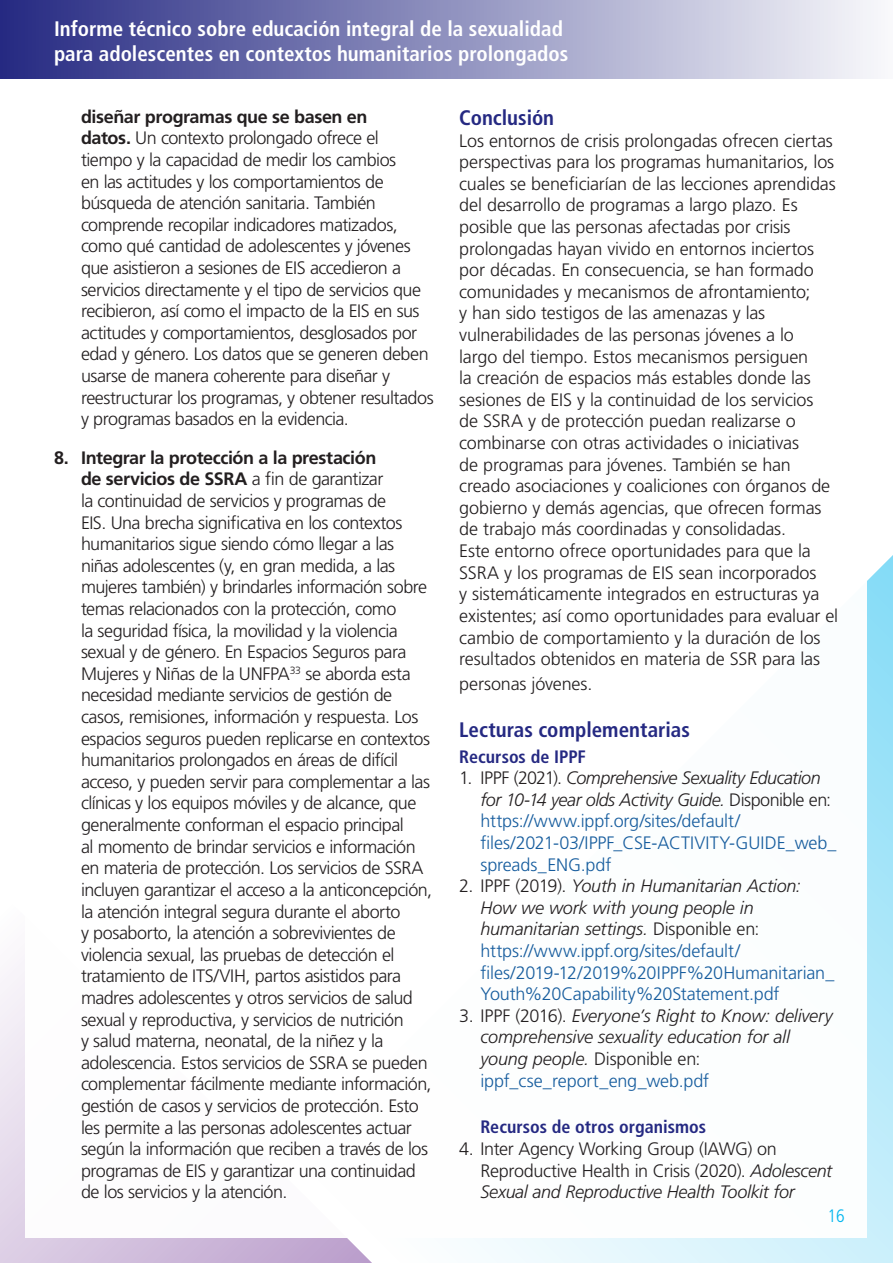
<style>
.page{position:relative;width:893px;height:1263px;background:#fff}
.page>*{position:absolute;margin:0;border:0;box-sizing:border-box;transform-origin:0 0}
.t1{font:700 condensed 21px/25.2px "Frutiger LT Std";color:#fff}
.heading_3{font:700 condensed 21px "Frutiger LT Std";color:#252982}
.heading_2{font:700 condensed 21px "Frutiger LT Std";color:#252982}
.heading_2-2{font:300 18px/21.6px "Frutiger LT Std";letter-spacing:-.025em;color:#231f20}
.t2{font:300 18px/21.6px "Frutiger LT Std";letter-spacing:-.01em;color:#175d9e}
.t3{font:italic 300 18px/21.6px "Frutiger LT Std";letter-spacing:-.01em;color:#231f20}
.bullets{font:700 condensed 18px "Frutiger LT Std";color:#252982}
.t4{font:300 condensed 18px "Frutiger LT Std";color:#00b6ef}
.s1{font-weight:700}
.s2{color:#231f20}
.s3{font-style:italic;color:#231f20}
.s4{font-style:normal}
.s5{font-style:normal;color:#175d9e}
.s6{font-style:italic}
</style>
<div class="page">
<svg style="left:473px;top:555px;width:420px;height:708px;background:#beecfa"></svg>
<svg style="left:0;top:959px;width:372px;height:304px;background:#dbcde4"></svg>
<div style="left:0;top:0;width:893px;height:79px;background:linear-gradient(to right,#252982,#f9f9fb)"></div>
<div style="left:26px;top:109px;width:841px;height:1128px;background:#fff"></div>
<p class="t1" style="left:54px;top:16px;width:516px">Informe técnico sobre educación integral de la sexualidad para adolescentes en contextos humanitarios prolongados</p>
<p class="heading_2-2" style="left:81px;top:106px;width:354px"><span class="s1">diseñar programas que se basen en<br>datos.</span> Un contexto prolongado ofrece el tiempo y la capacidad de medir los cambios<br>en las actitudes y los comportamientos de búsqueda de atención sanitaria. También comprende recopilar indicadores matizados, como qué cantidad de adolescentes y jóvenes que asistieron a sesiones de EIS accedieron a servicios directamente y el tipo de servicios que recibieron, así como el impacto de la EIS en sus actitudes y comportamientos, desglosados por edad y género. Los datos que se generen deben usarse de manera coherente para diseñar y reestructurar los programas, y obtener resultados y programas basados en la evidencia.</p>
<p class="heading_2-2" style="left:81px;top:447px;width:353px;text-indent:-27px"><span class="s1">8. Integrar la protección a la prestación<br>de servicios de SSRA</span> a fin de garantizar<br>la continuidad de servicios y programas de<br>EIS. Una brecha significativa en los contextos humanitarios sigue siendo cómo llegar a las niñas adolescentes (y, en gran medida, a las mujeres también) y brindarles información sobre temas relacionados con la protección, como<br>la seguridad física, la movilidad y la violencia sexual y de género. En Espacios Seguros para Mujeres y Niñas de la UNFPA<sup>33</sup> se aborda esta necesidad mediante servicios de gestión de casos, remisiones, información y respuesta. Los espacios seguros pueden replicarse en contextos humanitarios prolongados en áreas de difícil acceso, y pueden servir para complementar a las clínicas y los equipos móviles y de alcance, que generalmente conforman el espacio principal<br>al momento de brindar servicios e información en materia de protección. Los servicios de SSRA incluyen garantizar el acceso a la anticoncepción, la atención integral segura durante el aborto<br>y posaborto, la atención a sobrevivientes de violencia sexual, las pruebas de detección el tratamiento de ITS/VIH, partos asistidos para madres adolescentes y otros servicios de salud sexual y reproductiva, y servicios de nutrición<br>y salud materna, neonatal, de la niñez y la adolescencia. Estos servicios de SSRA se pueden complementar fácilmente mediante información, gestión de casos y servicios de protección. Esto les permite a las personas adolescentes actuar según la información que reciben a través de los programas de EIS y garantizar una continuidad de los servicios y la atención.</p>
<p class="heading_2" style="left:459px;top:105px;width:96px">Conclusión</p>
<p class="heading_2-2" style="left:459px;top:130px;width:381px">Los entornos de crisis prolongadas ofrecen ciertas perspectivas para los programas humanitarios, los cuales se beneficiarían de las lecciones aprendidas del desarrollo de programas a largo plazo. Es posible que las personas afectadas por crisis prolongadas hayan vivido en entornos inciertos por décadas. En consecuencia, se han formado comunidades y mecanismos de afrontamiento;<br>y han sido testigos de las amenazas y las vulnerabilidades de las personas jóvenes a lo<br>largo del tiempo. Estos mecanismos persiguen<br>la creación de espacios más estables donde las sesiones de EIS y la continuidad de los servicios<br>de SSRA y de protección puedan realizarse o combinarse con otras actividades o iniciativas<br>de programas para jóvenes. También se han creado asociaciones y coaliciones con órganos de gobierno y demás agencias, que ofrecen formas de trabajo más coordinadas y consolidadas.<br>Este entorno ofrece oportunidades para que la SSRA y los programas de EIS sean incorporados<br>y sistemáticamente integrados en estructuras ya existentes; así como oportunidades para evaluar el cambio de comportamiento y la duración de los resultados obtenidos en materia de SSR para las</p>
<p class="heading_2-2" style="left:459px;top:673px;width:135px">personas jóvenes.</p>
<p class="heading_3" style="left:459px;top:717px;width:232px">Lecturas complementarias</p>
<p class="bullets" style="left:459px;top:746px;width:128px">Recursos de IPPF</p>
<p class="t2" style="left:480px;top:767px;width:357px;text-indent:-21px"><span class="s2">1. IPPF (2021).</span> <span class="s3">Comprehensive Sexuality Education for 10-14 year olds Activity Guide.</span> <span class="s2">Disponible en: </span>https://www.ippf.org/sites/default/ files/2021-03/IPPF_CSE-ACTIVITY-GUIDE_web_ spreads_ENG.pdf</p>
<p class="t2" style="left:480px;top:875px;width:355px;text-indent:-21px"><span class="s2">2. IPPF (2019).</span> <span class="s3">Youth in Humanitarian Action:<br>How we work with young people in humanitarian settings.</span> <span class="s2">Disponible en: </span>https://www.ippf.org/sites/default/ files/2019-12/2019%20IPPF%20Humanitarian_ Youth%20Capability%20Statement.pdf</p>
<p class="t3" style="left:480px;top:1005px;width:354px;text-indent:-21px"><span class="s4">3. IPPF (2016).</span> Everyone’s Right to Know: delivery comprehensive sexuality education for all young people. <span class="s4">Disponible en: </span><span class="s5">ippf_cse_report_eng_web.pdf</span></p>
<p class="bullets" style="left:480px;top:1116px;width:227px">Recursos de otros organismos</p>
<p class="heading_2-2" style="left:480px;top:1138px;width:353px;text-indent:-21px">4. Inter Agency Working Group (IAWG) on<br>Reproductive Health in Crisis (2020). <span class="s6">Adolescent<br>Sexual and Reproductive Health Toolkit for</span></p>
<p class="t4" style="left:827px;top:1205px;width:19px">16</p>
</div>
